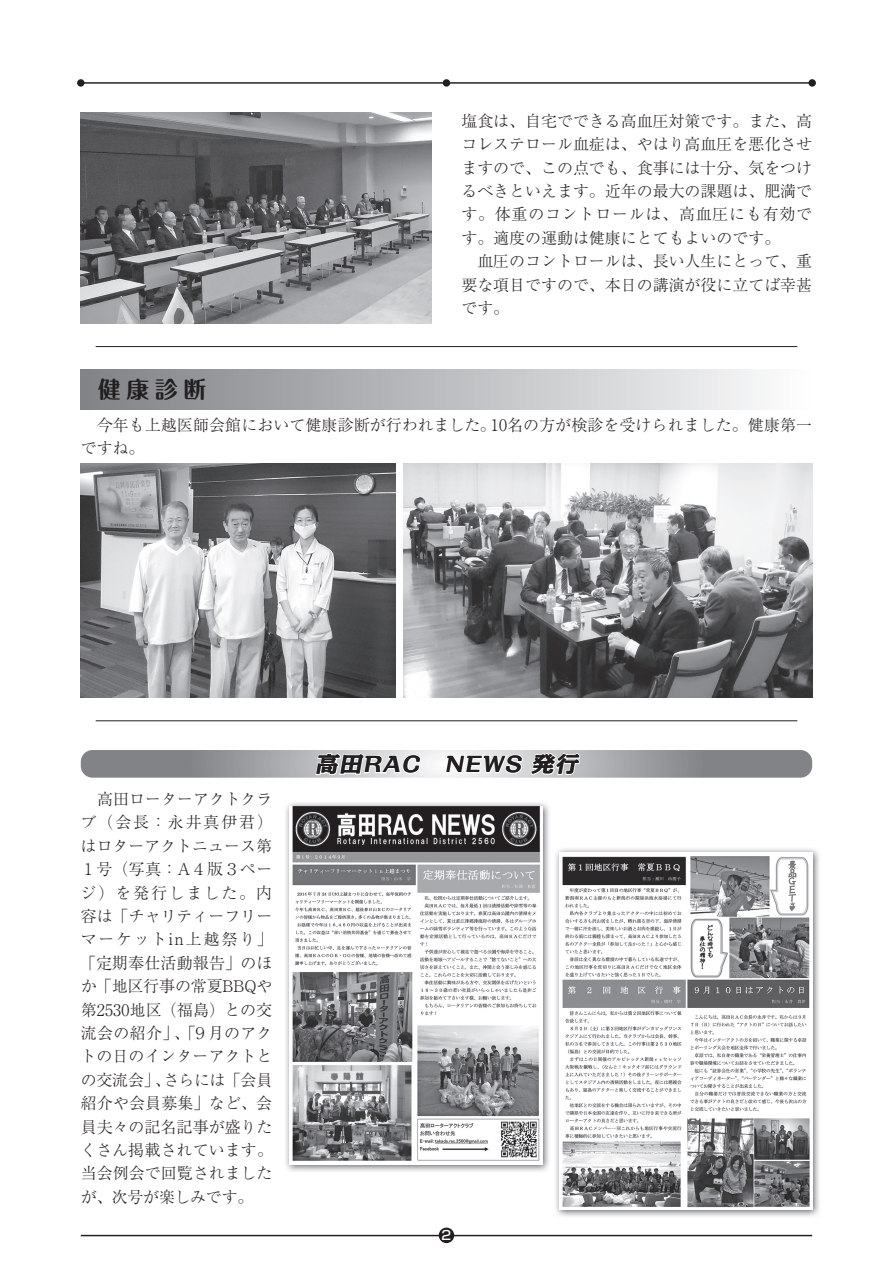
<style>
.page{position:relative;width:893px;height:1263px;background:#fff}
.page>*{position:absolute;margin:0;border:0;box-sizing:border-box;transform-origin:0 0}
.t1{font:700 22.8px "Maru Fo Pro";color:#231f20}
.t2{font:italic 700 21.3px "Kakumin Pro";color:#231f20;scale:1.07 1}
.t3{font:300 15.9px/23.4px "Ryumin Pro";color:#231f20}
.t4{font:500 12.75px "Shin Go Pro";color:#fff}
</style>
<div class="page">
<hr style="left:81px;top:82px;width:731px;height:2px;background:#231f20">
<div style="left:77px;top:79px;width:8px;height:8px;background:#231f20;border-radius:50%"></div>
<div style="left:443px;top:79px;width:7px;height:8px;background:#231f20;border-radius:50%"></div>
<div style="left:808px;top:79px;width:8px;height:8px;background:#231f20;border-radius:50%"></div>
<hr style="left:81px;top:1235px;width:731px;height:1px;background:#231f20">
<div style="left:439px;top:1227px;width:15px;height:16px;background:#231f20;border-radius:50%"></div>
<hr style="left:96px;top:346px;width:701px;height:1px;background:#231f20">
<hr style="left:96px;top:720px;width:701px;height:1px;background:#231f20">
<img style="left:81px;top:113px;width:351px;height:210px">
<div style="left:81px;top:370px;width:731px;height:39px;background:linear-gradient(to right,#7f8185,#fcfcfd)"></div>
<img style="left:81px;top:463px;width:314px;height:234px">
<img style="left:404px;top:463px;width:408px;height:234px">
<svg style="left:81px;top:750px;width:731px;height:28px"></svg>
<img style="left:286px;top:803px;width:263px;height:369px">
<img style="left:289px;top:807px;width:253px;height:357px">
<img style="left:556px;top:849px;width:263px;height:368px">
<img style="left:559px;top:853px;width:253px;height:357px">
<h1 class="t1" style="left:98px;top:371px;width:110px">健康診断</h1>
<p class="t3" style="left:461px;top:108px;width:352px">塩食は、自宅でできる高血圧対策です。また、高コレステロール血症は、やはり高血圧を悪化させますので、この点でも、食事には十分、気をつけるべきといえます。近年の最大の課題は、肥満です。体重のコントロールは、高血圧にも有効です。適度の運動は健康にとてもよいのです。<br>　血圧のコントロールは、長い人生にとって、重要な項目ですので、本日の講演が役に立てば幸甚です。</p>
<p class="t3" style="left:491px;top:412px;width:323px">10名の方が検診を受けられました。健康第一</p>
<p class="t3" style="left:81px;top:412px;width:417px">　今年も上越医師会館において健康診断が行われました。ですね。</p>
<p class="t3" style="left:80px;top:786px;width:194px;text-align:right">　高田ローターアクトクラブ（会長：永井真伊君(はロターアクトニュース第<br>１号（写真：A４版３ページ）を発行しました。内容は「チャリティーフリーマーケットin上越祭り「「定期奉仕活動報告」のほか「地区行事の常夏BBQや第2530地区（福島）との交<br>９月のアク</p>
<p class="t3" style="left:81px;top:1020px;width:116px">流会の紹介」、「</p>
<p class="t3" style="left:80px;top:1043px;width:194px">トの日のインターアクトと</p>
<p class="t3" style="left:163px;top:1067px;width:111px">さらには「会員</p>
<p class="t3" style="left:80px;top:1067px;width:194px">の交流会」、<br>紹介や会員募集」など、会員夫々の記名記事が盛りたくさん掲載されています。当会例会で回覧されましたが、次号が楽しみです。</p>
<h2 class="t2" style="left:315px;top:747px;width:104px">高田RAC</h2>
<h2 class="t2" style="left:445px;top:747px;width:131px">NEWS 発行</h2>
<p class="t4" style="left:442px;top:1225px;width:11px">2</p>
</div>
